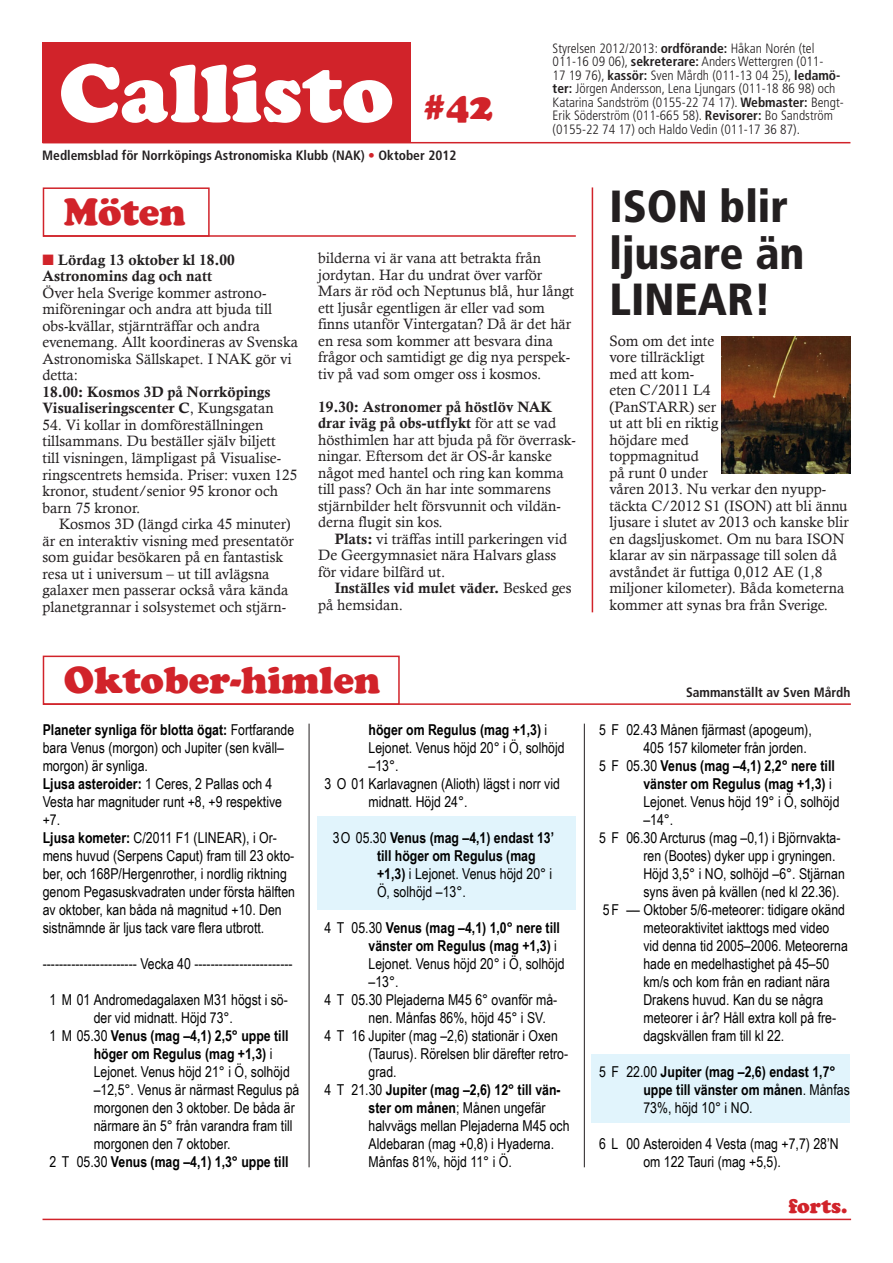
<style>
.page{position:relative;width:893px;height:1263px;background:#fff}
.page>*{position:absolute;margin:0;border:0;box-sizing:border-box;transform-origin:0 0}
.Callisto_logotyp{font:900 85.5px "Cooper";color:#fff}
.Rubrik_fet{font:900 condensed 45px "Frutiger";color:#231f20}
.Vinjett{font:900 39px "Cooper";color:#d1232a}
.Callisto_nummer{font:900 39px "Cooper";color:#d1232a}
.t1{font:900 21px "Cooper";color:#d1232a}
.Kalender{font:15px/18px "Arial Narrow";color:#000}
.Brödtext_utan_indrag{font:15px/16.5px "Calisto";color:#231f20}
.Brödtext_med_indrag{font:15px/16.5px "Calisto";color:#231f20}
.Planeter{font:15px/18px "Arial Narrow";color:#000}
.Kalender-2{font:700 15px/18px "Arial Narrow";color:#000}
.Brödtext_utan_indrag-2{font:15px/16.5px "Calis MT Bol";color:#231f20}
.Kalender_med_indrag{font:700 15px/18px "Arial Narrow";color:#000}
.Brödtext_med_indrag-2{font:15px/16.5px "Calis MT Bol";color:#231f20}
.t2{font:300 condensed 13.5px/13.5px "Frutiger";color:#231f20}
.t3{font:700 condensed 13.5px "Frutiger";color:#231f20}
.s1{font-weight:700}
.s2{color:#d1232a}
.s3{font-family:"Calisto"}
.s4{font-family:"Calis MT Bol"}
.s5{font-weight:400}
</style>
<div class="page">
<div style="left:592px;top:1054px;width:258px;height:69px;background:#e1f4fc"></div>
<div style="left:317px;top:816px;width:258px;height:94px;background:#e1f4fc"></div>
<div style="left:42px;top:43px;width:368px;height:100px;background:#d1232a"></div>
<hr style="left:43px;top:142px;width:807px;height:1px;background:#d1232a">
<div style="left:43px;top:187px;width:167px;height:50px;border:2px solid #d1232a"></div>
<hr style="left:43px;top:235px;width:533px;height:2px;background:#d1232a">
<div style="left:43px;top:656px;width:357px;height:49px;border:2px solid #d1232a"></div>
<hr style="left:43px;top:703px;width:808px;height:2px;background:#d1232a">
<hr style="left:43px;top:1219px;width:808px;height:1px;background:#d1232a">
<img style="left:721px;top:337px;width:129px;height:136px">
<hr style="left:592px;top:187px;width:1px;height:425px;background:#d1232a">
<hr style="left:309px;top:724px;width:1px;height:443px;background:#231f20">
<hr style="left:584px;top:724px;width:1px;height:443px;background:#231f20">
<p class="Callisto_logotyp" style="left:59px;top:43px;width:336px">Callisto</p>
<p class="Callisto_nummer" style="left:423px;top:83px;width:72px">#42</p>
<p class="t2" style="left:553px;top:41px;width:293px">Styrelsen 2012/2013: <span class="s1">ordförande:</span> Håkan Norén (tel 011-16 09 06), <span class="s1">sekreterare:</span> Anders Wettergren (011-<br>17 19 76), <span class="s1">kassör:</span> Sven Mårdh (011-13 04 25), <span class="s1">ledamö&shy;ter:</span> Jörgen Andersson, Lena Ljungars (011-18 86 98) och Katarina Sandström (0155-22 74 17). <span class="s1">Webmaster:</span> Bengt-Erik Söderström (011-665 58). <span class="s1">Revisorer:</span> Bo Sandström (0155-22 74 17) och Haldo Vedin (011-17 36 87).</p>
<p class="t3" style="left:42px;top:148px;width:416px">Medlemsblad för Norrköpings Astronomiska Klubb (NAK) <span class="s2">•</span> Oktober 2012</p>
<p class="Vinjett" style="left:64px;top:189px;width:124px">Möten</p>
<p class="Brödtext_utan_indrag-2" style="left:43px;top:252px;width:194px"><span class="s2">■</span> Lördag 13 oktober kl 18.00</p>
<p class="Brödtext_utan_indrag-2" style="left:43px;top:268px;width:171px">Astronomins dag och natt</p>
<p class="Brödtext_utan_indrag" style="left:43px;top:284px;width:257px">Över hela Sverige kommer astrono&shy;miföreningar och andra att bjuda till obs-kvällar, stjärnträffar och andra evenemang. Allt koordineras av Svenska<br>Astronomiska Sällskapet. I NAK gör vi detta:</p>
<p class="Brödtext_utan_indrag-2" style="left:43px;top:384px;width:233px">18.00: Kosmos 3D på Norrköpings<br>Visualiseringscenter C<span class="s3">, Kungsgatan</span></p>
<p class="Brödtext_utan_indrag" style="left:43px;top:416px;width:256px">54. Vi kollar in domföreställningen tillsammans. Du beställer själv biljett<br>till visningen, lämpligast på Visualise&shy;ringscentrets hemsida. Priser: vuxen 125 kronor, student/senior 95 kronor och barn 75 kronor.</p>
<p class="Brödtext_med_indrag" style="left:43px;top:515px;width:253px;text-indent:16px">Kosmos 3D (längd cirka 45 minuter) är en interaktiv visning med presentatör som guidar besökaren på en fantastisk resa ut i universum – ut till avlägsna galaxer men passerar också våra kända planetgrannar i solsystemet och stjärn-</p>
<p class="Brödtext_med_indrag" style="left:318px;top:250px;width:257px">bilderna vi är vana att betrakta från jordytan. Har du undrat över varför Mars är röd och Neptunus blå, hur långt ett ljusår egentligen är eller vad som finns utanför Vintergatan? Då är det här en resa som kommer att besvara dina frågor och samtidigt ge dig nya perspek&shy;tiv på vad som omger oss i kosmos.</p>
<p class="Brödtext_utan_indrag" style="left:318px;top:398px;width:259px"><span class="s4">19.30: Astronomer på höstlöv NAK drar iväg på obs-utflykt</span> för att se vad hösthimlen har att bjuda på för överrask&shy;ningar. Eftersom det är OS-år kanske något med hantel och ring kan komma till pass? Och än har inte sommarens stjärnbilder helt försvunnit och vildän&shy;derna flugit sin kos.</p>
<p class="Brödtext_med_indrag" style="left:318px;top:530px;width:250px;text-indent:16px"><span class="s4">Plats:</span> vi träffas intill parkeringen vid<br>De Geergymnasiet nära Halvars glass för vidare bilfärd ut.</p>
<p class="Brödtext_med_indrag-2" style="left:318px;top:580px;width:255px;text-indent:16px">Inställes vid mulet väder. <span class="s3">Besked ges på hemsidan.</span></p>
<p class="Vinjett" style="left:64px;top:657px;width:318px">Oktober-himlen</p>
<p class="Planeter" style="left:43px;top:720px;width:253px"><span class="s1">Planeter synliga för blotta ögat:</span> Fortfarande bara Venus (morgon) och Jupiter (sen kväll– morgon) är synliga.</p>
<p class="Planeter" style="left:43px;top:774px;width:241px"><span class="s1">Ljusa asteroider:</span> 1 Ceres, 2 Pallas och 4<br>Vesta har magnituder runt +8, +9 respektive +7.</p>
<p class="Planeter" style="left:43px;top:828px;width:254px"><span class="s1">Ljusa kometer:</span> C/2011 F1 (LINEAR), i Or&shy;mens huvud (Serpens Caput) fram till 23 okto&shy;ber, och 168P/Hergenrother, i nordlig riktning genom Pegasuskvadraten under första hälften av oktober, kan båda nå magnitud +10. Den sistnämnde är ljus tack vare flera utbrott.</p>
<p class="Kalender" style="left:43px;top:954px;width:251px">----------------------- Vecka 40 ------------------------</p>
<p class="Kalender" style="left:94px;top:990px;width:196px;text-indent:-44px">1 M 01 Andromedagalaxen M31 högst i sö&shy;der vid midnatt. Höjd 73°.</p>
<p class="Kalender" style="left:94px;top:1026px;width:207px;text-indent:-44px">1 M 05.30 <span class="s1">Venus (mag –4,1) 2,5° uppe till höger om Regulus (mag +1,3)</span> i Lejonet. Venus höjd 21° i Ö, solhöjd –12,5°. Venus är närmast Regulus på morgonen den 3 oktober. De båda är närmare än 5° från varandra fram till morgonen den 7 oktober.</p>
<p class="Kalender-2" style="left:50px;top:1151px;width:240px"><span class="s5">2 T 05.30</span> Venus (mag –4,1) 1,3° uppe till</p>
<p class="Kalender" style="left:369px;top:720px;width:198px"><span class="s1">höger om Regulus (mag +1,3)</span> i<br>Lejonet. Venus höjd 20° i Ö, solhöjd –13°.</p>
<p class="Kalender" style="left:369px;top:774px;width:193px;text-indent:-44px">3 O 01 Karlavagnen (Alioth) lägst i norr vid midnatt. Höjd 24°.</p>
<p class="Kalender_med_indrag" style="left:377px;top:827px;width:179px;text-indent:-44px"><span class="s5">3O 05.30</span> Venus (mag –4,1) endast 13’ till höger om Regulus (mag +1,3) <span class="s5">i Lejonet. Venus höjd 20° i<br>Ö, solhöjd –13°.</span></p>
<p class="Kalender-2" style="left:369px;top:917px;width:198px;text-indent:-44px"><span class="s5">4 T 05.30</span> Venus (mag –4,1) 1,0° nere till vänster om Regulus (mag +1,3) <span class="s5">i<br>Lejonet. Venus höjd 20° i Ö, solhöjd –13°.</span></p>
<p class="Kalender" style="left:369px;top:990px;width:190px;text-indent:-44px">4 T 05.30 Plejaderna M45 6° ovanför må&shy;nen. Månfas 86%, höjd 45° i SV.</p>
<p class="Kalender" style="left:369px;top:1026px;width:201px;text-indent:-44px">4 T 16 Jupiter (mag –2,6) stationär i Oxen (Taurus). Rörelsen blir därefter retro&shy;grad.</p>
<p class="Kalender" style="left:369px;top:1080px;width:202px;text-indent:-44px">4 T 21.30 <span class="s1">Jupiter (mag –2,6) 12° till vän&shy;ster om månen</span>; Månen ungefär halvvägs mellan Plejaderna M45 och<br>Aldebaran (mag +0,8) i Hyaderna.<br>Månfas 81%, höjd 11° i Ö.</p>
<p class="Rubrik_fet" style="left:609px;top:180px;width:180px">ISON blir</p>
<p class="Rubrik_fet" style="left:609px;top:226px;width:197px">ljusare än</p>
<p class="Rubrik_fet" style="left:609px;top:273px;width:163px">LINEAR!</p>
<p class="Brödtext_utan_indrag" style="left:609px;top:332px;width:241px">Som om det inte<br>vore tillräckligt<br>med att kom-<br>eten C/2011 L4<br>(PanSTARR) ser<br>ut att bli en riktig<br>höjdare med<br>toppmagnitud<br>på runt 0 under<br>våren 2013. Nu verkar den nyupp&shy;täckta C/2012 S1 (ISON) att bli ännu ljusare i slutet av 2013 och kanske blir en dagsljuskomet. Om nu bara ISON klarar av sin närpassage till solen då avståndet är futtiga 0,012 AE (1,8 miljoner kilometer). Båda kometerna kommer att synas bra från Sverige.</p>
<p class="t3" style="left:686px;top:684px;width:166px">Sammanställt av Sven Mårdh</p>
<p class="Kalender" style="left:643px;top:720px;width:170px;text-indent:-44px">5 F 02.43 Månen fjärmast (apogeum),<br>405 157 kilometer från jorden.</p>
<p class="Kalender-2" style="left:643px;top:755px;width:198px;text-indent:-44px"><span class="s5">5 F 05.30</span> Venus (mag –4,1) 2,2° nere till vänster om Regulus (mag +1,3) <span class="s5">i<br>Lejonet. Venus höjd 19° i Ö, solhöjd –14°.</span></p>
<p class="Kalender" style="left:643px;top:828px;width:203px;text-indent:-44px">5 F 06.30 Arcturus (mag –0,1) i Björnvakta&shy;ren (Bootes) dyker upp i gryningen.<br>Höjd 3,5° i NO, solhöjd –6°. Stjärnan syns även på kvällen (ned kl 22.36).</p>
<p class="Kalender" style="left:643px;top:900px;width:206px;text-indent:-41px">5 F –– Oktober 5/6-meteorer: tidigare okänd meteoraktivitet iakttogs med video vid denna tid 2005–2006. Meteorerna hade en medelhastighet på 45–50 km/s och kom från en radiant nära Drakens huvud. Kan du se några meteorer i år? Håll extra koll på fre&shy;dagskvällen fram till kl 22.</p>
<p class="Kalender-2" style="left:643px;top:1061px;width:208px;text-indent:-44px"><span class="s5">5 F 22.00</span> Jupiter (mag –2,6) endast 1,7° uppe till vänster om månen<span class="s5">. Månfas<br>73%, höjd 10° i NO.</span></p>
<p class="Kalender" style="left:643px;top:1134px;width:197px;text-indent:-44px">6 L 00 Asteroiden 4 Vesta (mag +7,7) 28’N om 122 Tauri (mag +5,5).</p>
<p class="t1" style="left:789px;top:1194px;width:60px">forts.</p>
</div>
